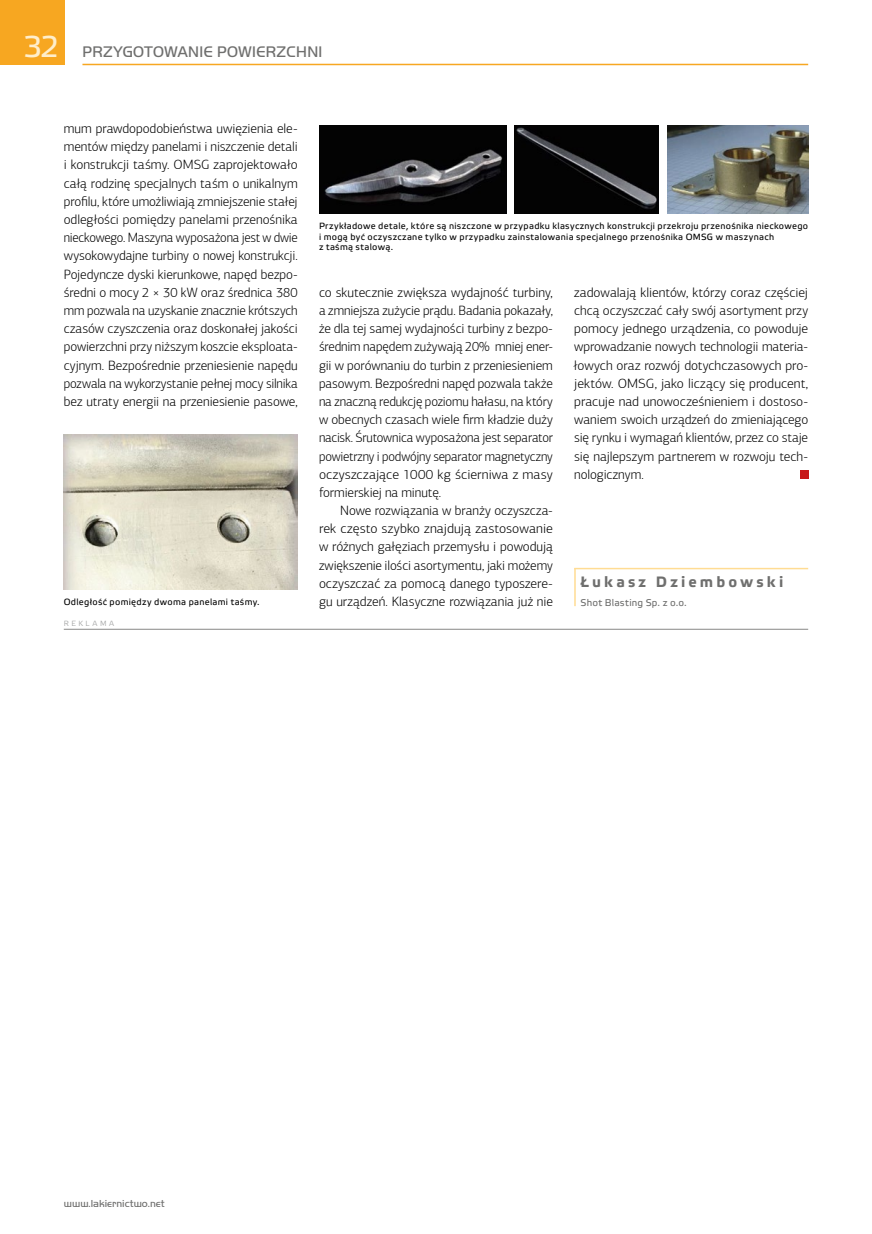
<style>
.page{position:relative;width:872px;height:1234px;background:#fff}
.page>*{position:absolute;margin:0;border:0;box-sizing:border-box;transform-origin:0 0}
.t1{font:30px "Elektra Text Pro";color:#ffeecb}
.t2{font:15.9px "Handel Gothic DOT Ligh";letter-spacing:.025em;color:#6f6f6e;scale:.96 1}
.t3{font:700 15px "Elektra Text Pro";letter-spacing:.21em;color:#6f6f6e}
.t4{font:300 13.5px/18.1px "PF Agora Sans Pro";letter-spacing:-.005em;color:#000;text-align:justify}
.t5{font:10.5px "Handel Gothic DOT Ligh";color:#6f6f6e}
.t6{font:9.75px "Elektra Text Pro";letter-spacing:.015em;color:#6f6f6e}
.t7{font:9px/10.5px "Elektra Text Pro";letter-spacing:.03em;color:#000}
.t8{font:7.5px "Elektra Light Pro";letter-spacing:.34em;color:#9c9d9d}
</style>
<div class="page">
<hr style="left:574px;top:568px;width:2px;height:38px;background:#ffdc93">
<hr style="left:574px;top:567px;width:234px;height:2px;background:#ffdc93">
<img style="left:319px;top:125px;width:187px;height:89px">
<img style="left:667px;top:125px;width:141px;height:89px">
<img style="left:515px;top:125px;width:143px;height:89px">
<img style="left:64px;top:434px;width:234px;height:156px">
<hr style="left:64px;top:628px;width:744px;height:1px;background:#878786">
<div style="left:800px;top:470px;width:8px;height:8px;background:#c71718"></div>
<div style="left:0;top:0;width:65px;height:65px;background:#f7a721"></div>
<hr style="left:82px;top:64px;width:726px;height:1px;background:#f7a721">
<h1 class="t1" style="left:24px;top:30px;width:37px">32</h1>
<p class="t2" style="left:83px;top:43px;width:251px">PRZYGOTOWANIE POWIERZCHNI</p>
<p class="t4" style="left:64px;top:119px;width:235px">mum prawdopodobieństwa uwięzienia ele&shy;mentów między panelami i niszczenie detali i konstrukcji taśmy. OMSG zaprojektowało całą rodzinę specjalnych taśm o unikalnym profilu, które umożliwiają zmniejszenie stałej odległości pomiędzy panelami przenośnika nieckowego. Maszyna wyposażona jest w dwie wysokowydajne turbiny o nowej konstrukcji.<br>Pojedyncze dyski kierunkowe, napęd bezpo&shy;średni o mocy 2 × 30 kW oraz średnica 380 mm pozwala na uzyskanie znacznie krótszych czasów czyszczenia oraz doskonałej jakości powierzchni przy niższym koszcie eksploata&shy;cyjnym. Bezpośrednie przeniesienie napędu pozwala na wykorzystanie pełnej mocy silnika bez utraty energii na przeniesienie pasowe,</p>
<p class="t7" style="left:64px;top:597px;width:197px">Odległość pomiędzy dwoma panelami taśmy.</p>
<p class="t8" style="left:64px;top:619px;width:52px">REKLAMA</p>
<p class="t7" style="left:319px;top:221px;width:491px">Przykładowe detale, które są niszczone w przypadku klasycznych konstrukcji przekroju przenośnika nieckowego i mogą być oczyszczane tylko w przypadku zainstalowania specjalnego przenośnika OMSG w maszynach<br>z taśmą stalową.</p>
<p class="t4" style="left:319px;top:283px;width:235px">co skutecznie zwiększa wydajność turbiny, a zmniejsza zużycie prądu. Badania pokazały, że dla tej samej wydajności turbiny z bezpo&shy;średnim napędem zużywają 20% mniej ener&shy;gii w porównaniu do turbin z przeniesieniem pasowym. Bezpośredni napęd pozwala także na znaczną redukcję poziomu hałasu, na który w obecnych czasach wiele firm kładzie duży nacisk. Śrutownica wyposażona jest separator powietrzny i podwójny separator magnetyczny oczyszczające 1000 kg ścierniwa z masy formierskiej na minutę.</p>
<p class="t4" style="left:319px;top:501px;width:235px;text-indent:21px">Nowe rozwiązania w branży oczyszcza&shy;rek często szybko znajdują zastosowanie w różnych gałęziach przemysłu i powodują zwiększenie ilości asortymentu, jaki możemy oczyszczać za pomocą danego typoszere&shy;gu urządzeń. Klasyczne rozwiązania już nie</p>
<p class="t4" style="left:574px;top:283px;width:235px">zadowalają klientów, którzy coraz częściej chcą oczyszczać cały swój asortyment przy pomocy jednego urządzenia, co powoduje wprowadzanie nowych technologii materia&shy;łowych oraz rozwój dotychczasowych pro&shy;jektów. OMSG, jako liczący się producent, pracuje nad unowocześnieniem i dostoso&shy;waniem swoich urządzeń do zmieniającego się rynku i wymagań klientów, przez co staje się najlepszym partnerem w rozwoju tech&shy;nologicznym.</p>
<p class="t3" style="left:580px;top:573px;width:204px">Łukasz Dziembowski</p>
<p class="t6" style="left:580px;top:597px;width:108px">Shot Blasting Sp. z o.o.</p>
<p class="t5" style="left:64px;top:1196px;width:103px">www.lakiernictwo.net</p>
</div>
